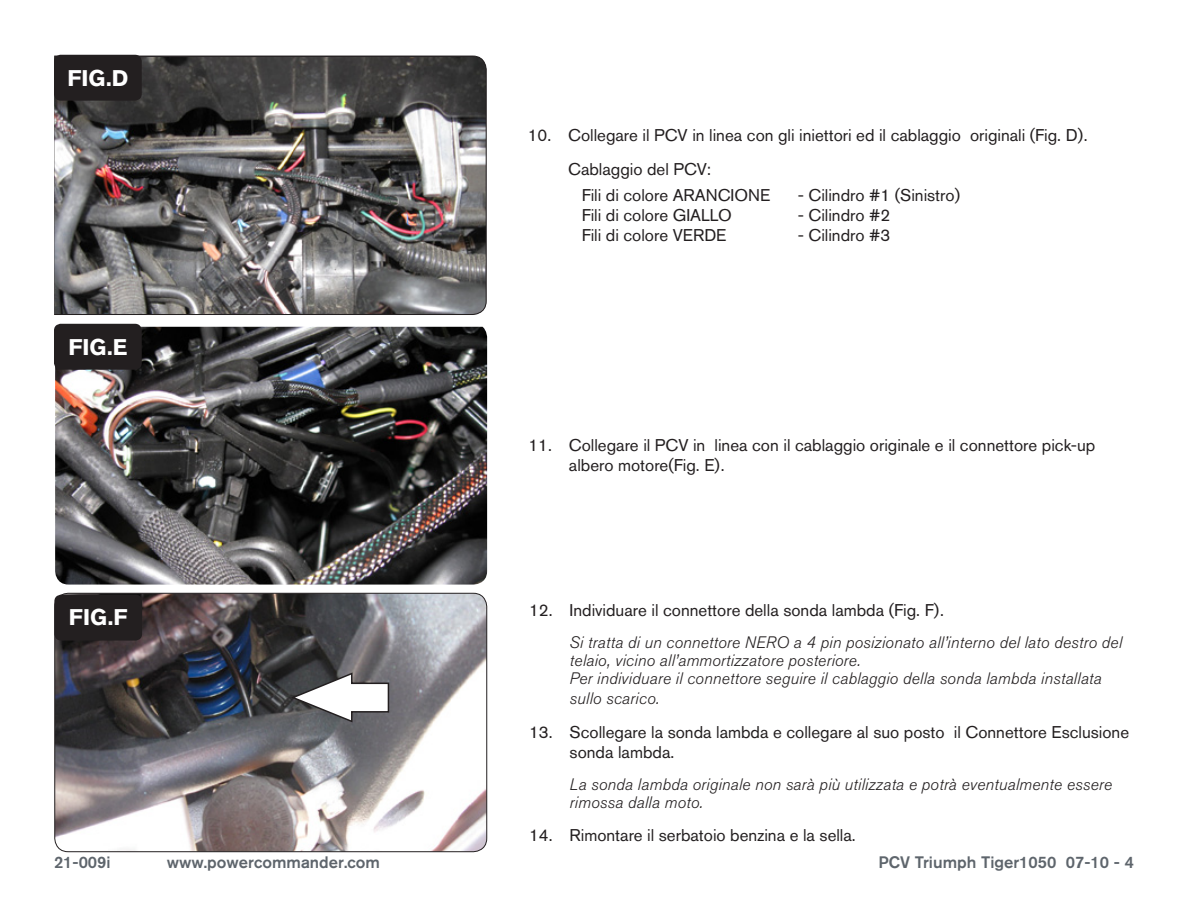
<style>
.page{position:relative;width:1188px;height:918px;background:#fff}
.page>*{position:absolute;margin:0;border:0;box-sizing:border-box;transform-origin:0 0}
.t1{font:700 22.5px "Akzidenz Grotesk BQ";color:#fff}
.t2{font:16.8px/20.2px "Akzidenz Grotesk BQ";color:#231f20}
.t3{font:italic 300 16.5px/18px "Akzidenz Grotesk BQ";letter-spacing:.01em;color:#231f20}
.t4{font:500 16.5px "Akzidenz Grotesk BQ";color:#5e656c}
</style>
<div class="page">
<img style="left:54px;top:55px;width:433px;height:260px">
<img style="left:55px;top:593px;width:432px;height:259px">
<div style="left:54px;top:593px;width:433px;height:259px;border:1px solid #231f20;border-radius:14px"></div>
<img style="left:55px;top:327px;width:432px;height:258px">
<div style="left:54px;top:55px;width:88px;height:46px;background:#231f20;border-radius:7px"></div>
<div style="left:54px;top:324px;width:88px;height:46px;background:#231f20;border-radius:7px"></div>
<div style="left:54px;top:595px;width:88px;height:46px;background:#231f20;border-radius:7px"></div>
<svg style="left:289px;top:672px;width:101px;height:52px"></svg>
<h1 class="t1" style="left:67px;top:65px;width:60px">FIG.D</h1>
<h1 class="t1" style="left:68px;top:334px;width:58px">FIG.E</h1>
<h1 class="t1" style="left:69px;top:604px;width:60px">FIG.F</h1>
<p class="t2" style="left:568px;top:118px;width:521px;line-height:33.8px;text-indent:-40px">10. Collegare il PCV in linea con gli iniettori ed il cablaggio originali (Fig. D).<br>Cablaggio del PCV:</p>
<p class="t2" style="left:582px;top:185px;width:190px">Fili di colore ARANCIONE</p>
<p class="t2" style="left:798px;top:185px;width:164px">- Cilindro #1 (Sinistro)</p>
<p class="t2" style="left:582px;top:205px;width:152px">Fili di colore GIALLO</p>
<p class="t2" style="left:798px;top:205px;width:94px">- Cilindro #2</p>
<p class="t2" style="left:582px;top:225px;width:146px">Fili di colore VERDE</p>
<p class="t2" style="left:798px;top:225px;width:94px">- Cilindro #3</p>
<p class="t2" style="left:569px;top:435px;width:528px;text-indent:-40px">11. Collegare il PCV in linea con il cablaggio originale e il connettore pick-up albero motore(Fig. E).</p>
<p class="t2" style="left:529px;top:600px;width:416px">12. Individuare il connettore della sonda lambda (Fig. F).</p>
<p class="t3" style="left:570px;top:633px;width:554px">Si tratta di un connettore NERO a 4 pin posizionato all’interno del lato destro del telaio, vicino all’ammortizzatore posteriore.<br>Per individuare il connettore seguire il cablaggio della sonda lambda installata</p>
<p class="t3" style="left:570px;top:690px;width:91px">sullo scarico.</p>
<p class="t2" style="left:570px;top:722px;width:561px;text-indent:-40px">13. Scollegare la sonda lambda e collegare al suo posto il Connettore Esclusione sonda lambda.</p>
<p class="t3" style="left:570px;top:775px;width:544px">La sonda lambda originale non sarà più utilizzata e potrà eventualmente essere rimossa dalla moto.</p>
<p class="t2" style="left:529px;top:825px;width:328px">14. Rimontare il serbatoio benzina e la sella.</p>
<p class="t4" style="left:54px;top:852px;width:58px">21-009i</p>
<p class="t4" style="left:167px;top:852px;width:215px">www.powercommander.com</p>
<p class="t4" style="left:878px;top:852px;width:257px">PCV Triumph Tiger1050 07-10 - 4</p>
</div>
